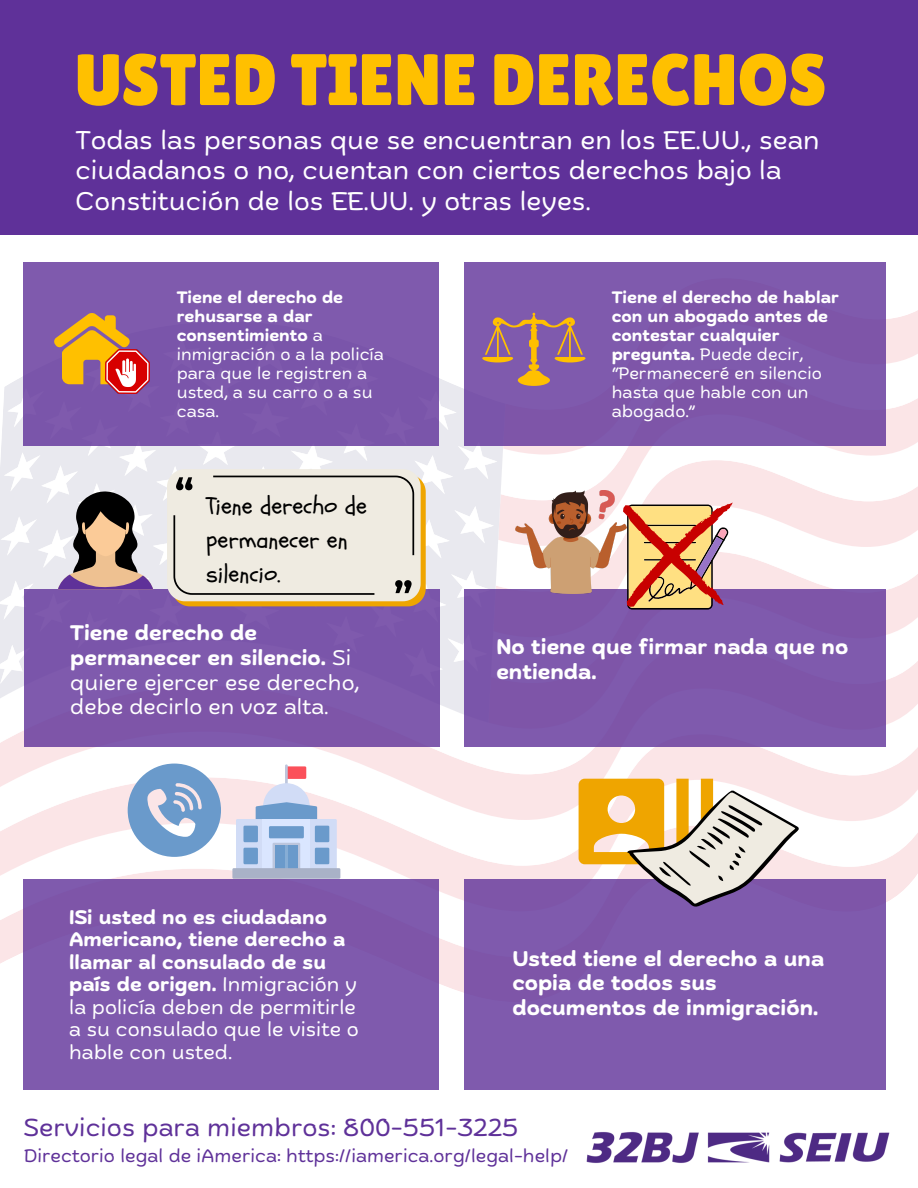
<style>
.page{position:relative;width:918px;height:1188px;background:#fff}
.page>*{position:absolute;margin:0;border:0;box-sizing:border-box;transform-origin:0 0}
.t1{font:72.75px "Lilita One";color:#ffc000}
.t2{font:25.5px/30.3px "Biski";color:#fff}
.t3{font:24.75px/33.8px "Schoolbell";color:#000}
.t4{font:24.45px "Biski";color:#5f3199}
.t5{font:700 21px/24.8px "Biski";color:#fff}
.t6{font:21px/24.8px "Biski";color:#fff}
.t7{font:700 19.5px/22.5px "Biski";color:#fff}
.t8{font:18px "Biski";color:#5f3199}
.t9{font:16.5px/19.2px "Biski";color:#fff}
.t10{font:700 16.5px/19.2px "Biski";color:#fff}
.s1{font-weight:700}
.s2{font-weight:400}
</style>
<div class="page">
<svg style="left:0;top:866px;width:918px;height:45px;fill:#fbe5e7"></svg>
<svg style="left:0;top:820px;width:918px;height:46px"></svg>
<svg style="left:0;top:774px;width:918px;height:46px;fill:#fbe5e7"></svg>
<svg style="left:0;top:723px;width:918px;height:51px"></svg>
<svg style="left:732px;top:546px;width:186px;height:46px"></svg>
<svg style="left:644px;top:500px;width:274px;height:46px;fill:#fbe5e7"></svg>
<svg style="left:589px;top:455px;width:329px;height:45px"></svg>
<svg style="left:623px;top:310px;width:295px;height:145px"></svg>
<div style="left:24px;top:590px;width:415px;height:157px;background:#7e55a8"></div>
<div style="left:24px;top:879px;width:415px;height:211px;background:#7f5aad"></div>
<div style="left:0;top:0;width:918px;height:235px;background:#5f3199"></div>
<div style="left:24px;top:262px;width:415px;height:184px;background:#7f5aad"></div>
<div style="left:464px;top:879px;width:422px;height:211px;background:#7f5aad"></div>
<div style="left:464px;top:590px;width:422px;height:157px;background:#7e58ac"></div>
<img style="left:586px;top:1132px;width:304px;height:31px">
<div style="left:464px;top:262px;width:422px;height:184px;background:#7f5aad"></div>
<svg style="left:0;top:313px;width:586px;height:374px"></svg>
<svg style="left:128px;top:764px;width:93px;height:93px"></svg>
<svg style="left:579px;top:779px;width:220px;height:128px"></svg>
<svg style="left:236px;top:764px;width:101px;height:104px"></svg>
<div style="left:269px;top:826px;width:35px;height:12px;background:#6a9acb"></div>
<div style="left:275px;top:845px;width:23px;height:24px;background:#6a9acb"></div>
<hr style="left:285px;top:845px;width:3px;height:24px;background:#86add5">
<div style="left:232px;top:868px;width:108px;height:11px;background:#a9b2c7"></div>
<img style="left:515px;top:490px;width:112px;height:104px">
<svg style="left:623px;top:502px;width:109px;height:107px;background:#d89a72"></svg>
<p class="t1" style="left:76px;top:38px;width:753px">USTED TIENE DERECHOS</p>
<p class="t2" style="left:76px;top:127px;width:746px">Todas las personas que se encuentran en los EE.UU., sean ciudadanos o no, cuentan con ciertos derechos bajo la<br>Constitución de los EE.UU. y otras leyes.</p>
<h2 class="t9" style="left:177px;top:289px;width:209px"><span class="s1">Tiene el derecho de rehusarse a dar consentimiento</span> a inmigración o a la policía para que le registren a usted, a su carro o a su casa.</h2>
<p class="t3" style="left:206px;top:490px;width:162px">Tiene derecho de permanecer en silencio.</p>
<h1 class="t6" style="left:70px;top:623px;width:291px"><span class="s1">Tiene derecho de permanecer en silencio.</span> Si quiere ejercer ese derecho, debe decirlo en voz alta.</h1>
<p class="t7" style="left:69px;top:908px;width:291px">ISi usted no es ciudadano<br>Americano, tiene derecho a llamar al consulado de su país de origen. <span class="s2">Inmigración y la policía deben de permitirle a su consulado que le visite o hable con usted.</span></p>
<h4 class="t10" style="left:612px;top:289px;width:229px">Tiene el derecho de hablar con un abogado antes de</h4>
<p class="t9" style="left:612px;top:327px;width:212px"><span class="s1">contestar cualquier pregunta.</span> Puede decir, “Permaneceré en silencio hasta que hable con un abogado.”</p>
<h2 class="t5" style="left:496px;top:636px;width:353px">No tiene que firmar nada que no entienda.</h2>
<p class="t5" style="left:512px;top:948px;width:313px">Usted tiene el derecho a una copia de todos sus documentos de inmigración.</p>
<p class="t4" style="left:24px;top:1117px;width:496px">Servicios para miembros: 800-551-3225</p>
<p class="t8" style="left:24px;top:1149px;width:546px">Directorio legal de iAmerica: https://iamerica.org/legal-help/</p>
</div>
